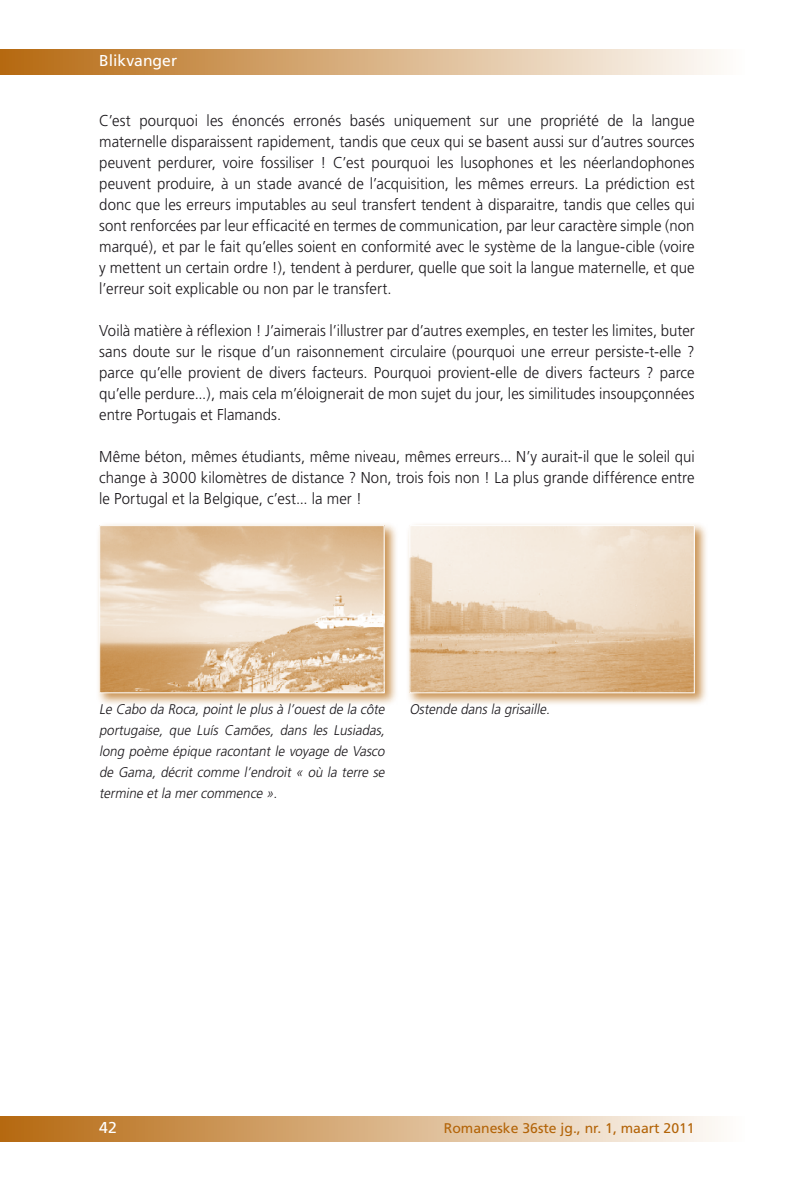
<style>
.page{position:relative;width:794px;height:1191px;background:#fff}
.page>*{position:absolute;margin:0;border:0;box-sizing:border-box;transform-origin:0 0}
.t1{font:300 15.75px/21px "Frutiger";letter-spacing:.005em;color:#1a171b;text-align:justify;scale:.95 1}
.t2{font:15.75px "Frutiger";color:#fff}
.t3{font:italic 300 14px/21px "Frutiger";color:#1a171b;text-align:justify;scale:.95 1}
.t4{font:14px "Frutiger";color:#b36408}
</style>
<div class="page">
<div style="left:0;top:50px;width:744px;height:24px;background:linear-gradient(to right,#b5690f,#fefefd)"></div>
<div style="left:0;top:1116px;width:744px;height:25px;background:linear-gradient(to right,#b5690f,#fefefd)"></div>
<div style="left:96px;top:522px;width:309px;height:192px;background:#b36408;opacity:.7"></div>
<img style="left:101px;top:527px;width:281px;height:164px">
<div style="left:99px;top:525px;width:285px;height:168px;border:1px solid #fff"></div>
<div style="left:406px;top:522px;width:309px;height:192px;background:#b36408;opacity:.7"></div>
<img style="left:411px;top:527px;width:281px;height:164px">
<div style="left:409px;top:525px;width:285px;height:168px;border:1px solid #fff"></div>
<p class="t2" style="left:99px;top:52px;width:79px">Blikvanger</p>
<p class="t1" style="left:99px;top:110px;width:628px">C’est pourquoi les énoncés erronés basés uniquement sur une propriété de la langue maternelle disparaissent rapidement, tandis que ceux qui se basent aussi sur d’autres sources peuvent perdurer, voire fossiliser ! C’est pourquoi les lusophones et les néerlandophones peuvent produire, à un stade avancé de l’acquisition, les mêmes erreurs. La prédiction est donc que les erreurs imputables au seul transfert tendent à disparaitre, tandis que celles qui sont renforcées par leur efficacité en termes de communication, par leur caractère simple (non marqué), et par le fait qu’elles soient en conformité avec le système de la langue-cible (voire y mettent un certain ordre !), tendent à perdurer, quelle que soit la langue maternelle, et que l’erreur soit explicable ou non par le transfert.</p>
<p class="t1" style="left:99px;top:320px;width:628px">Voilà matière à réflexion ! J’aimerais l’illustrer par d’autres exemples, en tester les limites, buter sans doute sur le risque d’un raisonnement circulaire (pourquoi une erreur persiste-t-elle ? parce qu’elle provient de divers facteurs. Pourquoi provient-elle de divers facteurs ? parce qu’elle perdure...), mais cela m’éloignerait de mon sujet du jour, les similitudes insoupçonnées entre Portugais et Flamands.</p>
<p class="t1" style="left:99px;top:446px;width:628px">Même béton, mêmes étudiants, même niveau, mêmes erreurs... N’y aurait-il que le soleil qui change à 3000 kilomètres de distance ? Non, trois fois non ! La plus grande différence entre le Portugal et la Belgique, c’est... la mer !</p>
<p class="t3" style="left:99px;top:699px;width:305px">Le Cabo da Roca, point le plus à l’ouest de la côte portugaise, que Luís Camões, dans les Lusiadas, long poème épique racontant le voyage de Vasco de Gama, décrit comme l’endroit « où la terre se termine et la mer commence ».</p>
<p class="t3" style="left:409px;top:699px;width:152px">Ostende dans la grisaille.</p>
<p class="t2" style="left:99px;top:1118px;width:19px">42</p>
<p class="t4" style="left:444px;top:1120px;width:252px">Romaneske 36ste jg., nr. 1, maart 2011</p>
</div>
